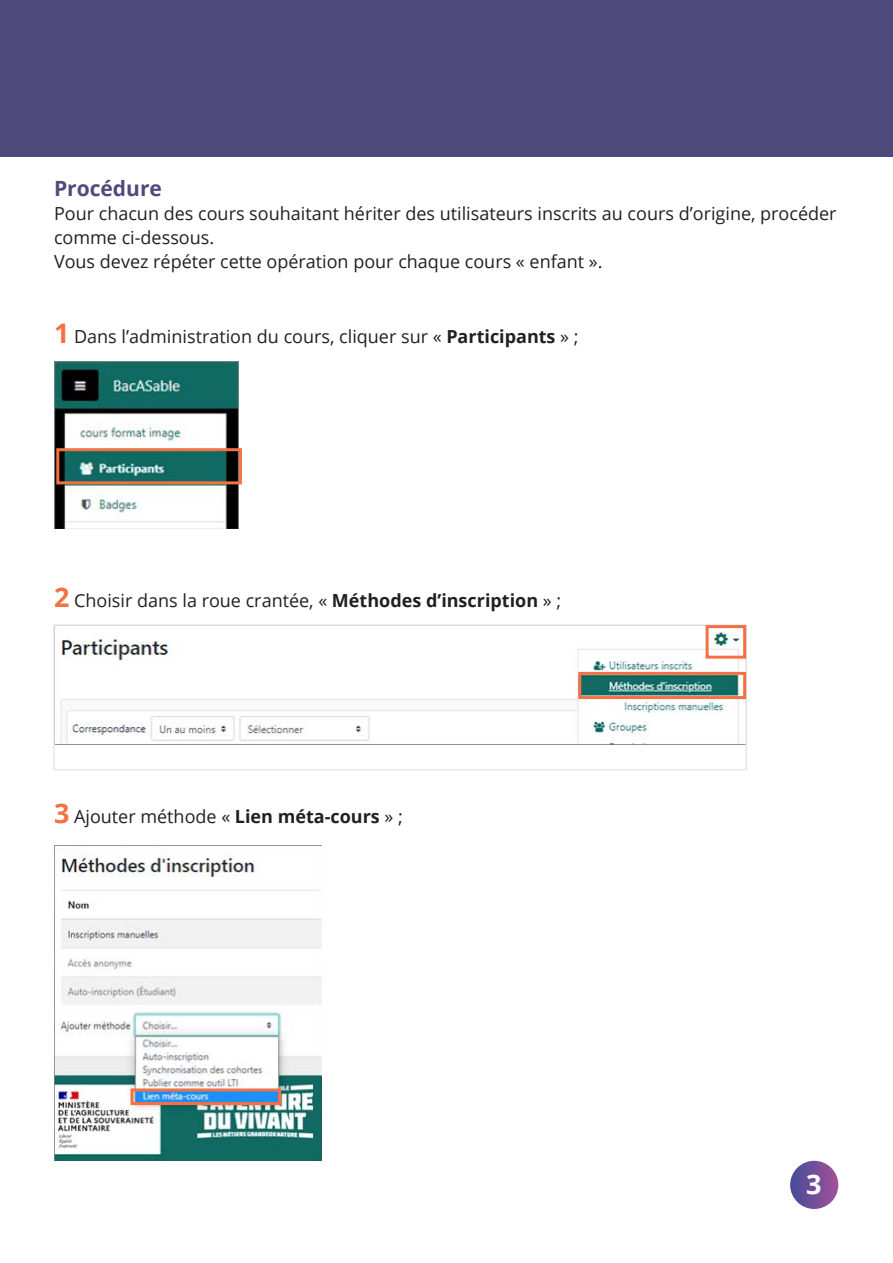
<style>
.page{position:relative;width:893px;height:1263px;background:#fff}
.page>*{position:absolute;margin:0;border:0;box-sizing:border-box;transform-origin:0 0}
.t1{font:700 27px "Open Sans";color:#fff}
.t2{font:700 21px "Open Sans";color:#4f4a7c}
.t3{font:18px/24px "Open Sans";color:#231f20}
.s1{font-weight:700;font-size:27px;color:#f57144}
.s2{font-weight:700}
</style>
<div class="page">
<div style="left:1px;top:0;width:892px;height:156px;background:#4f4a7c"></div>
<div style="left:790px;top:1161px;width:48px;height:48px;background:linear-gradient(to right,#484f9c,#9f5098);border-radius:24px"></div>
<img style="left:55px;top:361px;width:183px;height:167px">
<div style="left:56px;top:448px;width:186px;height:36px;border:3px solid #f57144"></div>
<img style="left:56px;top:627px;width:688px;height:118px">
<div style="left:53px;top:624px;width:694px;height:146px;border:2px solid #e6e7e9"></div>
<div style="left:578px;top:672px;width:168px;height:27px;border:3px solid #f57144"></div>
<div style="left:706px;top:625px;width:40px;height:34px;border:3px solid #f57144"></div>
<img style="left:55px;top:853px;width:267px;height:308px">
<div style="left:131px;top:1088px;width:150px;height:17px;border:3px solid #f57144"></div>
<p class="t2" style="left:54px;top:173px;width:109px">Procédure</p>
<p class="t3" style="left:54px;top:201px;width:784px">Pour chacun des cours souhaitant hériter des utilisateurs inscrits au cours d’origine, procéder comme ci-dessous.</p>
<p class="t3" style="left:54px;top:249px;width:550px">Vous devez répéter cette opération pour chaque cours « enfant ».</p>
<p class="t3" style="left:54px;top:324px;width:526px"><span class="s1">1</span> Dans l’administration du cours, cliquer sur « <span class="s2">Participants</span> » ;</p>
<p class="t3" style="left:54px;top:588px;width:509px"><span class="s1">2</span> Choisir dans la roue crantée, « <span class="s2">Méthodes d’inscription</span> » ;</p>
<p class="t3" style="left:54px;top:804px;width:351px"><span class="s1">3</span> Ajouter méthode « <span class="s2">Lien méta-cours</span> » ;</p>
<p class="t1" style="left:806px;top:1164px;width:17px">3</p>
</div>
